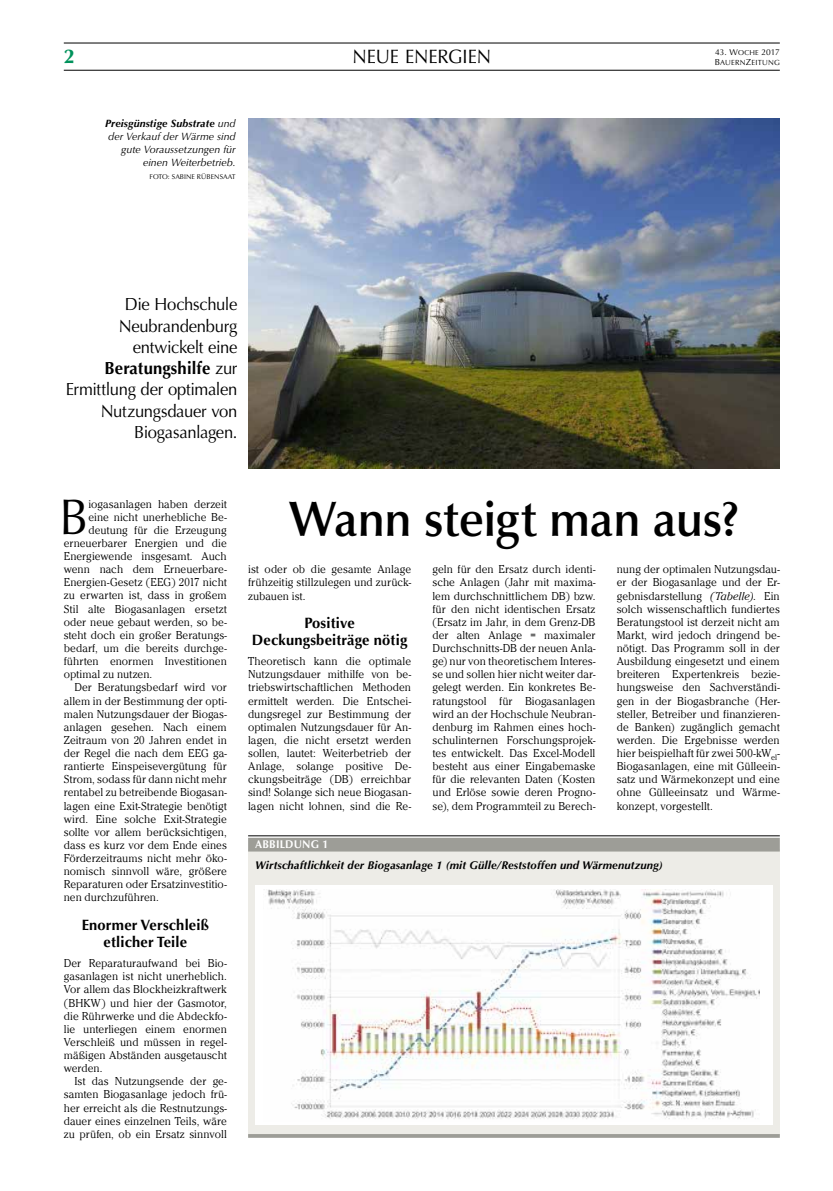
<style>
.page{position:relative;width:833px;height:1191px;background:#fff}
.page>*{position:absolute;margin:0;border:0;box-sizing:border-box;transform-origin:0 0}
.t1{font:50.25px "Optima LT Std";color:#000;scale:.95 1}
.t2{font:600 50px "Optima LT Std";letter-spacing:-.01em;color:#000;scale:.95 1}
.t3{font:700 20px "Optima LT Std";color:#00925b}
.t4{font:19.38px "Optima LT Std";letter-spacing:-.01em;color:#000;scale:.95 1}
.t5{font:17.5px/21.2px "Optima LT Std";letter-spacing:-.02em;color:#000;text-align:right;scale:.95 1}
.t6{font:700 15px/17.5px "Optima LT Std";letter-spacing:.015em;color:#000;text-align:center}
.t7{font:300 11.88px/13.1px "Cheltenham";letter-spacing:.005em;color:#000;text-align:justify}
.t8{font:italic 700 11.25px "Optima LT Std";letter-spacing:.01em;color:#000}
.t9{font:700 11.25px "Optima LT Std";letter-spacing:.015em;color:#fff;scale:.95 1}
.t10{font:italic 10.62px/13.1px "Optima LT Std";color:#000;text-align:right}
.t11{font:8.5px "Optima LT Std SC850";color:#000}
.t12{font:7.38px "Optima LT Std SC850";letter-spacing:.025em;color:#000}
.t13{font:6.88px "Optima LT Std";letter-spacing:.005em;color:#000}
.s1{font-family:"Optima LT Std"}
.s2{font-size:7.12px}
.s3{font-size:8.75px}
.s4{font-weight:700}
.s5{font-style:italic}
</style>
<div class="page">
<hr style="left:64px;top:43px;width:716px;height:1px;background:#000">
<hr style="left:64px;top:70px;width:716px;height:1px;background:#000">
<img style="left:248px;top:118px;width:532px;height:350px">
<div style="left:248px;top:849px;width:532px;height:287px;background:#edece7"></div>
<div style="left:255px;top:885px;width:517px;height:239px;background:#fff"></div>
<hr style="left:248px;top:835px;width:532px;height:1px;background:#000">
<div style="left:248px;top:837px;width:532px;height:14px;background:#9d9d97"></div>
<hr style="left:248px;top:1134px;width:532px;height:3px;background:#9d9d97">
<img style="left:268px;top:890px;width:491px;height:229px">
<h3 class="t3" style="left:64px;top:45px;width:13px">2</h3>
<h3 class="t4" style="left:352px;top:45px;width:147px">neue energien</h3>
<p class="t11" style="left:715px;top:47px;width:66px"><span class="s1">43</span>. W<span class="s2">OCHE</span> 2017</p>
<p class="t12" style="left:715px;top:58px;width:66px"><span class="s3">B</span>AUERN<span class="s3">Z</span>EITUNG</p>
<p class="t10" style="left:105px;top:117px;width:132px"><span class="s4">Preisgünstige Substrate</span> und der Verkauf der Wärme sind gute Voraussetzungen für einen Weiterbetrieb.</p>
<p class="t13" style="left:150px;top:173px;width:88px">Foto: sab ine rüb ensaat</p>
<h3 class="t5" style="left:66px;top:294px;width:182px">Die Hochschule<br>Neubrandenburg entwickelt eine<br><span class="s4">Beratungshilfe</span> zur<br>Ermittlung der optimalen<br>N utzungsdauer von<br>Biogasanlagen.</h3>
<h1 class="t1" style="left:59px;top:487px;width:32px">B</h1>
<p class="t7" style="left:88px;top:497px;width:140px">iogasanlagen haben derzeit</p>
<p class="t7" style="left:88px;top:510px;width:140px">eine nicht unerhebliche Be-</p>
<p class="t7" style="left:88px;top:523px;width:140px">deutung für die Erzeugung</p>
<p class="t7" style="left:64px;top:537px;width:164px">erneuerbarer Energien und die</p>
<p class="t7" style="left:64px;top:550px;width:164px">Energiewende insgesamt. Auch</p>
<p class="t7" style="left:64px;top:563px;width:164px">wenn nach dem Erneuerbare-</p>
<p class="t7" style="left:64px;top:576px;width:165px">Energien-Gesetz (EEG) 2017 nicht</p>
<p class="t7" style="left:64px;top:589px;width:164px">zu erwarten ist, dass in großem</p>
<p class="t7" style="left:64px;top:602px;width:164px">Stil alte Biogasanlagen ersetzt</p>
<p class="t7" style="left:64px;top:615px;width:164px">oder neue gebaut werden, so be-</p>
<p class="t7" style="left:64px;top:628px;width:164px">steht doch ein großer Beratungs-</p>
<p class="t7" style="left:64px;top:642px;width:164px">bedarf, um die bereits durchge-</p>
<p class="t7" style="left:64px;top:655px;width:164px">führten enormen Investitionen</p>
<p class="t7" style="left:64px;top:668px;width:90px">optimal zu nutzen.</p>
<p class="t7" style="left:74px;top:681px;width:154px">Der Beratungsbedarf wird vor</p>
<p class="t7" style="left:64px;top:694px;width:164px">allem in der Bestimmung der opti-</p>
<p class="t7" style="left:64px;top:707px;width:164px">malen Nutzungsdauer der Biogas-</p>
<p class="t7" style="left:64px;top:720px;width:164px">anlagen gesehen. Nach einem</p>
<p class="t7" style="left:64px;top:733px;width:164px">Zeitraum von 20 Jahren endet in</p>
<p class="t7" style="left:64px;top:747px;width:164px">der Regel die nach dem EEG ga-</p>
<p class="t7" style="left:64px;top:760px;width:164px">rantierte Einspeisevergütung für</p>
<p class="t7" style="left:64px;top:773px;width:164px">Strom, sodass für dann nicht mehr</p>
<p class="t7" style="left:64px;top:786px;width:164px">rentabel zu betreibende Biogasan-</p>
<p class="t7" style="left:64px;top:799px;width:164px">lagen eine Exit-Strategie benötigt</p>
<p class="t7" style="left:64px;top:812px;width:164px">wird. Eine solche Exit-Strategie</p>
<p class="t7" style="left:64px;top:825px;width:164px">sollte vor allem berücksichtigen,</p>
<p class="t7" style="left:64px;top:838px;width:164px">dass es kurz vor dem Ende eines</p>
<p class="t7" style="left:64px;top:852px;width:164px">Förderzeitraums nicht mehr öko-</p>
<p class="t7" style="left:64px;top:865px;width:164px">nomisch sinnvoll wäre, größere</p>
<p class="t7" style="left:64px;top:878px;width:164px">Reparaturen oder Ersatzinvestitio-</p>
<p class="t7" style="left:64px;top:891px;width:96px">nen durchzuführen.</p>
<p class="t6" style="left:82px;top:916px;width:129px">Enormer Verschleiß etlicher Teile</p>
<p class="t7" style="left:64px;top:957px;width:164px">Der Reparaturaufwand bei Bio&shy;gasanlagen ist nicht unerheblich.<br>Vor allem das Blockheizkraftwerk (BHKW) und hier der Gasmotor, die Rührwerke und die Abdeckfo&shy;lie unterliegen einem enormen Verschleiß und müssen in regel&shy;mäßigen Abständen ausgetauscht werden.</p>
<p class="t7" style="left:64px;top:1075px;width:165px;text-indent:11px">Ist das Nutzungsende der ge&shy;samten Biogasanlage jedoch frü&shy;her erreicht als die Restnutzungs&shy;dauer eines einzelnen Teils, wäre zu prüfen, ob ein Ersatz sinnvoll</p>
<h2 class="t2" style="left:289px;top:490px;width:475px">Wann steigt man aus?</h2>
<p class="t7" style="left:248px;top:563px;width:164px">ist oder ob die gesamte Anlage frühzeitig stillzulegen und zurück&shy;zubauen ist.</p>
<p class="t6" style="left:252px;top:614px;width:157px">Positive<br>Deckungsbeiträge nötig</p>
<p class="t7" style="left:248px;top:655px;width:165px">Theoretisch kann die optimale Nutzungsdauer mithilfe von be&shy;triebswirtschaftlichen Methoden ermittelt werden. Die Entschei&shy;dungsregel zur Bestimmung der optimalen Nutzungsdauer für An&shy;lagen, die nicht ersetzt werden sollen, lautet: Weiterbetrieb der Anlage, solange positive De&shy;ckungsbeiträge (DB) erreichbar sind! Solange sich neue Biogasan&shy;lagen nicht lohnen, sind die Re-</p>
<p class="t7" style="left:432px;top:563px;width:164px">geln für den Ersatz durch identi&shy;sche Anlagen (Jahr mit maxima&shy;lem durchschnittlichem DB) bzw. für den nicht identischen Ersatz (Ersatz im Jahr, in dem Grenz-DB der alten Anlage = maximaler Durchschnitts-DB der neuen Anla&shy;ge) nur von theoretischem Interes&shy;se und sollen hier nicht weiter dar&shy;gelegt werden. Ein konkretes Be&shy;ratungstool für Biogasanlagen wird an der Hochschule Neubran&shy;denburg im Rahmen eines hoch&shy;schulinternen Forschungsprojek&shy;tes entwickelt. Das Excel-Modell besteht aus einer Eingabemaske für die relevanten Daten (Kosten und Erlöse sowie deren Progno&shy;se), dem Programmteil zu Berech-</p>
<p class="t7" style="left:617px;top:563px;width:165px">nung der optimalen Nutzungsdau&shy;er der Biogasanlage und der Er&shy;gebnisdarstellung <span class="s5">(Tabelle)</span>. Ein solch wissenschaftlich fundiertes Beratungstool ist derzeit nicht am Markt, wird jedoch dringend be&shy;nötigt. Das Programm soll in der Ausbildung eingesetzt und einem breiteren Expertenkreis bezie&shy;hungsweise den Sachverständi&shy;gen in der Biogasbranche (Her&shy;steller, Betreiber und finanzieren&shy;de Banken) zugänglich gemacht werden. Die Ergebnisse werden hier beispielhaft für zwei 500-kW<sub>el</sub>-Biogasanlagen, eine mit Gülleein&shy;satz und Wärmekonzept und eine ohne Gülleeinsatz und Wärme&shy;konzept, vorgestellt.</p>
<p class="t9" style="left:255px;top:838px;width:78px">Abbildung 1</p>
<p class="t8" style="left:255px;top:858px;width:409px">Wirtschaftlichkeit der Biogasanlage 1 (mit Gülle/Reststoffen und Wärmenutzung)</p>
</div>
